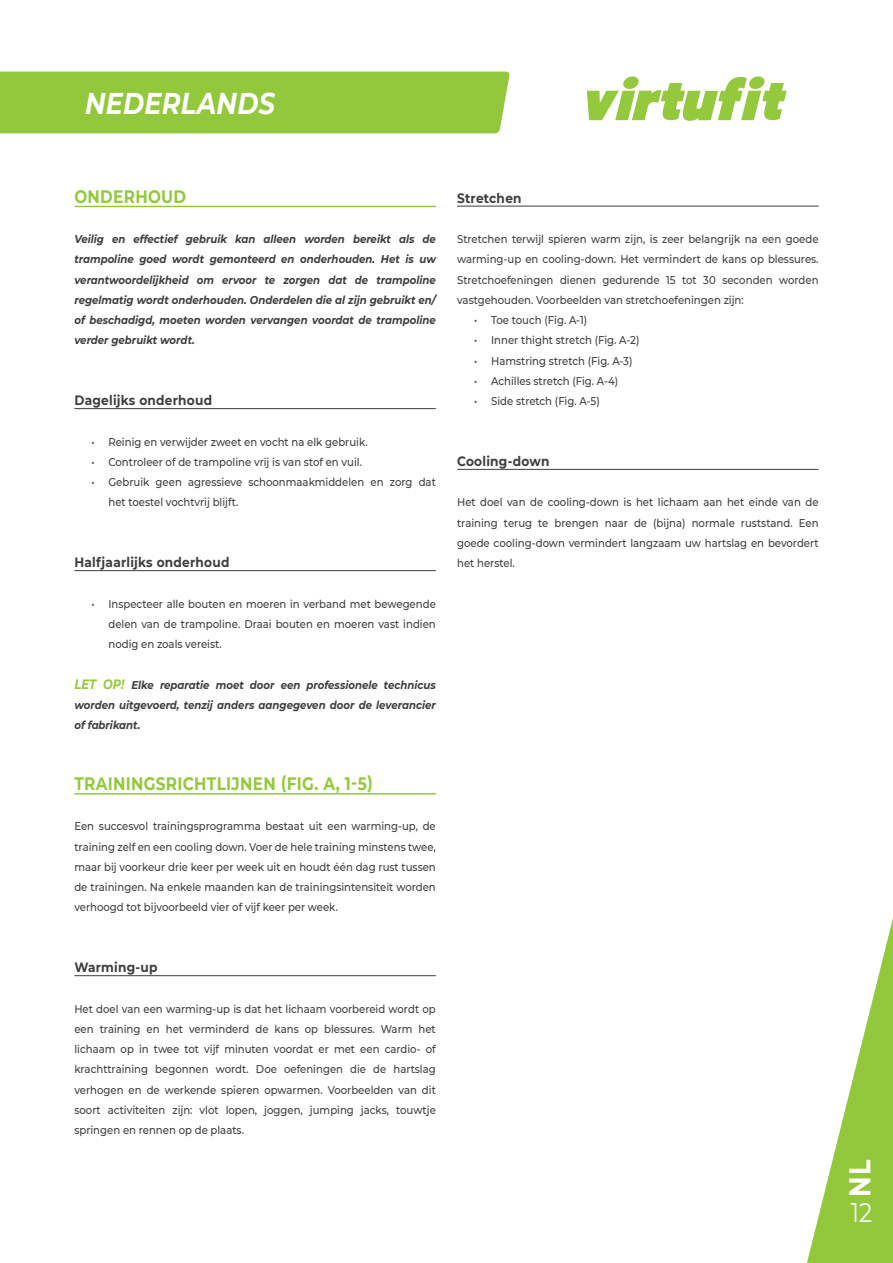
<style>
.page{position:relative;width:893px;height:1263px;background:#fff}
.page>*{position:absolute;margin:0;border:0;box-sizing:border-box;transform-origin:0 0}
.t1{font:italic 700 30px "Montserrat";letter-spacing:.01em;color:#fff;scale:.85 1}
.t2{font:700 30px "Montserrat";color:#fff;scale:.85 1}
.t3{font:27px "Montserrat";color:#fff;scale:.85 1}
.VF__Opsomming_platte_tekst{font:700 18px "Montserrat";letter-spacing:.02em;color:#94c83c;scale:.85 1}
.VF__Opsomming_platte_tekst-2{font:700 13.5px "Montserrat";letter-spacing:.02em;color:#3e3e3f;scale:.9 1}
.t4{font:500 11.25px/20.2px "Montserrat";color:#3e3e3f;text-align:justify;scale:.9 1}
.t5{font:italic 700 11.25px/20.2px "Montserrat";color:#3e3e3f;text-align:justify;scale:.9 1}
.s1{font-size:13.5px;color:#94c83c}
</style>
<div class="page">
<div style="left:0;top:72px;width:510px;height:61px;background:#94c83c"></div>
<svg style="left:587px;top:76px;width:200px;height:45px"></svg>
<svg style="left:807px;top:918px;width:86px;height:345px"></svg>
<hr style="left:457px;top:206px;width:362px;height:1px;background:#3e3e3f">
<hr style="left:457px;top:469px;width:362px;height:1px;background:#3e3e3f">
<hr style="left:74px;top:206px;width:362px;height:1px;background:#94c83c">
<hr style="left:74px;top:408px;width:362px;height:1px;background:#3e3e3f">
<hr style="left:74px;top:570px;width:362px;height:1px;background:#3e3e3f">
<hr style="left:74px;top:793px;width:362px;height:1px;background:#94c83c">
<hr style="left:74px;top:975px;width:362px;height:1px;background:#3e3e3f">
<h1 class="t1" style="left:85px;top:82px;width:225px">NEDERLANDS</h1>
<p class="VF__Opsomming_platte_tekst" style="left:74px;top:183px;width:133px">ONDERHOUD</p>
<p class="t5" style="left:74px;top:228px;width:403px">Veilig en effectief gebruik kan alleen worden bereikt als de trampoline goed wordt gemonteerd en onderhouden. Het is uw verantwoordelijkheid om ervoor te zorgen dat de trampoline regelmatig wordt onderhouden. Onderdelen die al zijn gebruikt en/ of beschadigd, moeten worden vervangen voordat de trampoline verder gebruikt wordt.</p>
<p class="VF__Opsomming_platte_tekst-2" style="left:74px;top:390px;width:155px">Dagelijks onderhoud</p>
<p class="t4" style="left:91px;top:431px;width:309px">• Reinig en verwijder zweet en vocht na elk gebruik.</p>
<p class="t4" style="left:91px;top:451px;width:302px">• Controleer of de trampoline vrij is van stof en vuil.</p>
<p class="t4" style="left:108px;top:471px;width:365px;text-indent:-17px">• Gebruik geen agressieve schoonmaakmiddelen en zorg dat het toestel vochtvrij blijft.</p>
<p class="VF__Opsomming_platte_tekst-2" style="left:74px;top:552px;width:174px">Halfjaarlijks onderhoud</p>
<p class="t4" style="left:108px;top:593px;width:365px;text-indent:-17px">• Inspecteer alle bouten en moeren in verband met bewegende delen van de trampoline. Draai bouten en moeren vast indien nodig en zoals vereist.</p>
<p class="t5" style="left:74px;top:674px;width:403px"><span class="s1">LET OP!</span> Elke reparatie moet door een professionele technicus worden uitgevoerd, tenzij anders aangegeven door de leverancier of fabrikant.</p>
<p class="VF__Opsomming_platte_tekst" style="left:74px;top:770px;width:353px">TRAININGSRICHTLIJNEN (FIG. A, 1-5)</p>
<p class="t4" style="left:74px;top:816px;width:403px">Een succesvol trainingsprogramma bestaat uit een warming-up, de training zelf en een cooling down. Voer de hele training minstens twee, maar bij voorkeur drie keer per week uit en houdt één dag rust tussen de trainingen. Na enkele maanden kan de trainingsintensiteit worden verhoogd tot bijvoorbeeld vier of vijf keer per week.</p>
<p class="VF__Opsomming_platte_tekst-2" style="left:74px;top:957px;width:94px">Warming-up</p>
<p class="t4" style="left:74px;top:998px;width:403px">Het doel van een warming-up is dat het lichaam voorbereid wordt op een training en het verminderd de kans op blessures. Warm het lichaam op in twee tot vijf minuten voordat er met een cardio- of krachttraining begonnen wordt. Doe oefeningen die de hartslag verhogen en de werkende spieren opwarmen. Voorbeelden van dit soort activiteiten zijn: vlot lopen, joggen, jumping jacks, touwtje springen en rennen op de plaats.</p>
<p class="VF__Opsomming_platte_tekst-2" style="left:457px;top:188px;width:73px">Stretchen</p>
<p class="t4" style="left:457px;top:228px;width:403px">Stretchen terwijl spieren warm zijn, is zeer belangrijk na een goede warming-up en cooling-down. Het vermindert de kans op blessures.<br>Stretchoefeningen dienen gedurende 15 tot 30 seconden worden vastgehouden. Voorbeelden van stretchoefeningen zijn:</p>
<p class="t4" style="left:474px;top:309px;width:127px">• Toe touch (Fig. A-1)</p>
<p class="t4" style="left:474px;top:330px;width:185px">• Inner thight stretch (Fig. A-2)</p>
<p class="t4" style="left:474px;top:350px;width:177px">• Hamstring stretch (Fig. A-3)</p>
<p class="t4" style="left:474px;top:370px;width:162px">• Achilles stretch (Fig. A-4)</p>
<p class="t4" style="left:474px;top:390px;width:141px">• Side stretch (Fig. A-5)</p>
<p class="VF__Opsomming_platte_tekst-2" style="left:457px;top:451px;width:104px">Cooling-down</p>
<p class="t4" style="left:457px;top:492px;width:403px">Het doel van de cooling-down is het lichaam aan het einde van de training terug te brengen naar de (bijna) normale ruststand. Een goede cooling-down vermindert langzaam uw hartslag en bevordert het herstel.</p>
<h1 class="t2" style="left:838px;top:1197px;width:45px;rotate:-90deg">NL</h1>
<h2 class="t3" style="left:851px;top:1194px;width:27px">12</h2>
</div>
